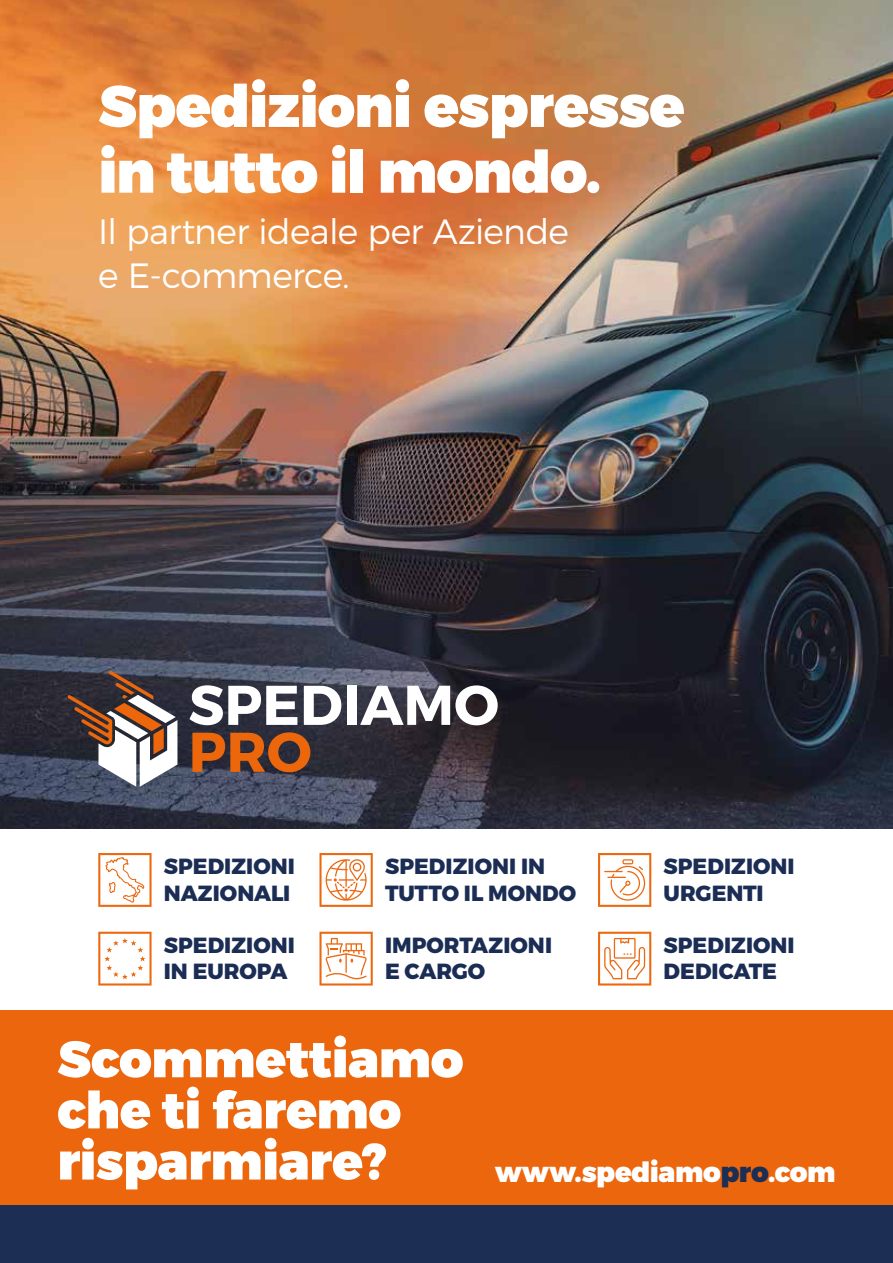
<style>
.page{position:relative;width:893px;height:1263px;background:#fff}
.page>*{position:absolute;margin:0;border:0;box-sizing:border-box;transform-origin:0 0}
.t1{font:900 58.5px/65.7px "Montserrat";letter-spacing:-.02em;color:#fff}
.t2{font:900 51.15px/51.2px "Montserrat";letter-spacing:-.01em;color:#fff}
.t3{font:300 35.1px/43.8px "Montserrat";letter-spacing:-.02em;color:#fff}
.t4{font:900 27.75px "Montserrat";letter-spacing:-.015em;color:#fff}
.t5{font:800 21.9px/26.2px "Montserrat";color:#1b2d54}
.s1{color:#1c2e54}
</style>
<div class="page">
<img style="left:0;top:0;width:893px;height:828px">
<div style="left:0;top:1205px;width:893px;height:58px;background:#1c2e54"></div>
<div style="left:0;top:1010px;width:893px;height:195px;background:#ec660d"></div>
<svg style="left:189px;top:685px;width:108px;height:40px"></svg>
<svg style="left:304px;top:686px;width:37px;height:39px"></svg>
<div style="left:347px;top:686px;width:10px;height:39px;background:#fff"></div>
<svg style="left:360px;top:685px;width:138px;height:40px"></svg>
<svg style="left:192px;top:732px;width:118px;height:40px;background:#974c20"></svg>
<svg style="left:68px;top:671px;width:109px;height:116px"></svg>
<svg style="left:98px;top:853px;width:54px;height:54px"></svg>
<svg style="left:319px;top:853px;width:54px;height:54px"></svg>
<svg style="left:598px;top:853px;width:53px;height:54px"></svg>
<svg style="left:98px;top:932px;width:54px;height:53px"></svg>
<svg style="left:319px;top:932px;width:54px;height:53px"></svg>
<svg style="left:598px;top:932px;width:53px;height:53px"></svg>
<h1 class="t1" style="left:98px;top:75px;width:588px">Spedizioni espresse in tutto il mondo.</h1>
<h3 class="t3" style="left:98px;top:209px;width:472px">Il partner ideale per Aziende e E-commerce.</h3>
<p class="t5" style="left:164px;top:854px;width:133px">SPEDIZIONI<br>NAZIONALI</p>
<p class="t5" style="left:385px;top:854px;width:193px">SPEDIZIONI IN<br>TUTTO IL MONDO</p>
<p class="t5" style="left:664px;top:854px;width:133px">SPEDIZIONI<br>URGENTI</p>
<p class="t5" style="left:164px;top:932px;width:133px">SPEDIZIONI<br>IN EUROPA</p>
<p class="t5" style="left:385px;top:932px;width:169px">IMPORTAZIONI<br>E CARGO</p>
<p class="t5" style="left:664px;top:932px;width:133px">SPEDIZIONI<br>DEDICATE</p>
<h2 class="t2" style="left:57px;top:1035px;width:408px">Scommettiamo che ti faremo risparmiare?</h2>
<p class="t4" style="left:495px;top:1154px;width:342px">www.spediamo<span class="s1">pro</span>.com</p>
</div>
